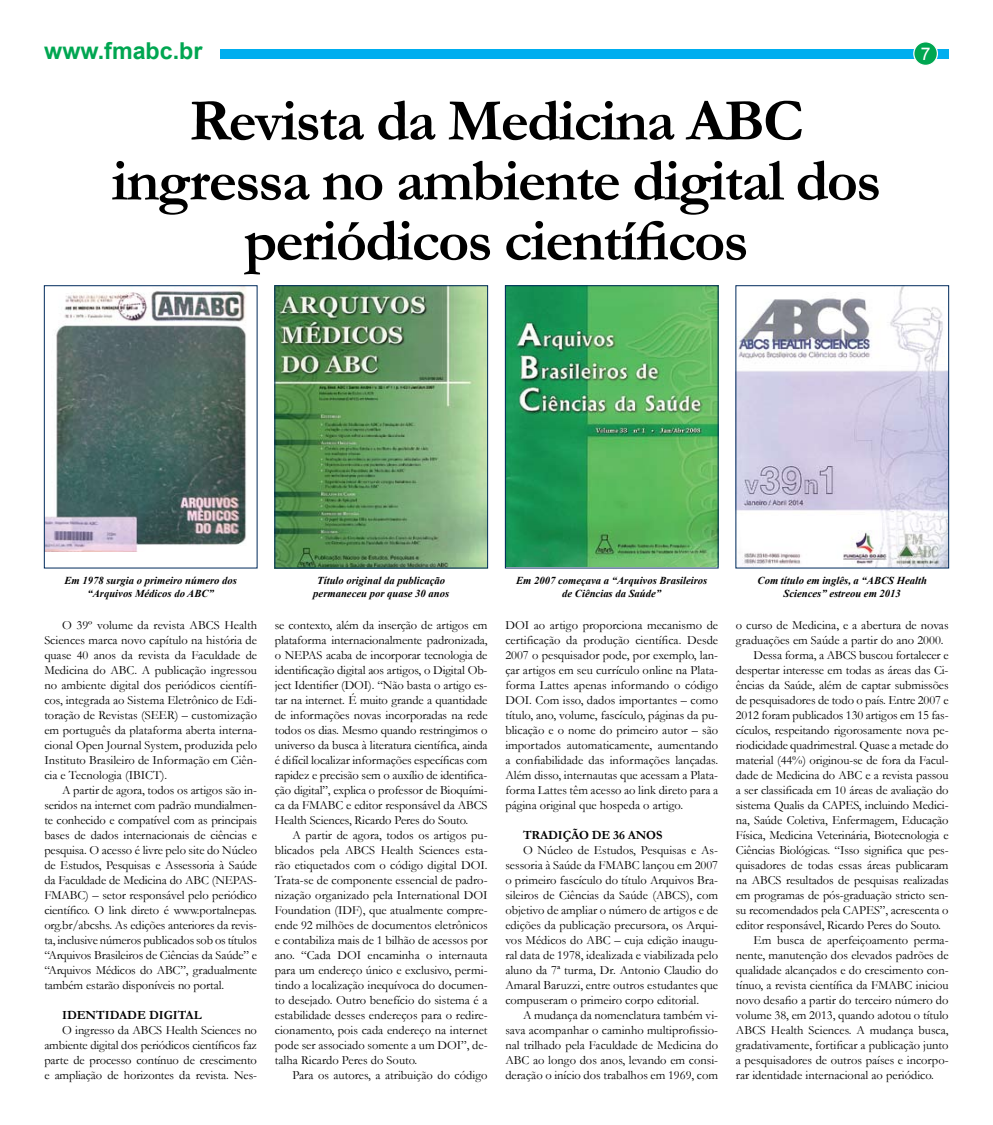
<style>
.page{position:relative;width:993px;height:1125px;background:#fff}
.page>*{position:absolute;margin:0;border:0;box-sizing:border-box;transform-origin:0 0}
.t1{font:700 60px/60px "Garamond";letter-spacing:-.03em;color:#000;text-align:center}
.t2{font:700 23.25px "Arial";color:#00a651}
.t3{font:17.5px "Arial";color:#fff}
.t4{font:12.5px/15px "Garamond";letter-spacing:-.01em;color:#000;text-align:justify}
.t5{font:700 12.5px "Garamond";letter-spacing:-.01em;color:#000}
.t6{font:italic 700 10.62px/12.8px "Times New Roman";color:#000;text-align:center}
</style>
<div class="page">
<div style="left:220px;top:49px;width:728px;height:9px;background:#00aeef"></div>
<div style="left:913px;top:42px;width:24px;height:23px;background:#00a651;border-radius:50%"></div>
<div style="left:912px;top:41px;width:25px;height:25px;border:1px solid #fff;border-radius:50%"></div>
<img style="left:737px;top:288px;width:209px;height:278px">
<img style="left:507px;top:288px;width:209px;height:278px">
<img style="left:276px;top:288px;width:209px;height:278px">
<div style="left:274px;top:286px;width:213px;height:282px;border:1px solid #002b5c"></div>
<img style="left:46px;top:288px;width:200px;height:263px">
<h2 class="t2" style="left:44px;top:35px;width:160px">www.fmabc.br</h2>
<h3 class="t3" style="left:920px;top:42px;width:11px">7</h3>
<h1 class="t1" style="left:111px;top:91px;width:771px">Revista da Medicina ABC ingressa no ambiente digital dos periódicos científicos</h1>
<p class="t6" style="left:64px;top:574px;width:174px">Em 1978 surgia o primeiro número dos “Arquivos Médicos do ABC”</p>
<p class="t6" style="left:313px;top:574px;width:137px">Título original da publicação permaneceu por quase 30 anos</p>
<p class="t6" style="left:516px;top:574px;width:192px">Em 2007 começava a “Arquivos Brasileiros de Ciências da Saúde”</p>
<p class="t6" style="left:757px;top:574px;width:171px">Com título em inglês, a “ABCS Health<br>Sciences” estreou em 2013</p>
<p class="t4" style="left:44px;top:617px;width:214px;text-indent:18px">O 39º volume da revista ABCS Health Sciences marca novo capítulo na história de quase 40 anos da revista da Faculdade de Medicina do ABC. A publicação ingressou no ambiente digital dos periódicos científi&shy;cos, integrada ao Sistema Eletrônico de Edi&shy;toração de Revistas (SEER) – customização em português da plataforma aberta interna&shy;cional Open Journal System, produzida pelo Instituto Brasileiro de Informação em Ciên&shy;cia e Tecnologia (IBICT).</p>
<p class="t4" style="left:44px;top:782px;width:214px;text-indent:18px">A partir de agora, todos os artigos são in&shy;seridos na internet com padrão mundialmen&shy;te conhecido e compatível com as principais bases de dados internacionais de ciências e pesquisa. O acesso é livre pelo site do Núcleo de Estudos, Pesquisas e Assessoria à Saúde da Faculdade de Medicina do ABC (NEPAS-FMABC) – setor responsável pelo periódico científico. O link direto é www.portalnepas. org.br/abcshs. As edições anteriores da revis&shy;ta, inclusive números publicados sob os títulos “Arquivos Brasileiros de Ciências da Saúde” e “Arquivos Médicos do ABC”, gradualmente também estarão disponíveis no portal.</p>
<p class="t5" style="left:62px;top:1006px;width:44px">Identidade</p>
<p class="t5" style="left:149px;top:1006px;width:54px">digital</p>
<p class="t4" style="left:44px;top:1022px;width:214px;text-indent:18px">O ingresso da ABCS Health Sciences no ambiente digital dos periódicos científicos faz parte de processo contínuo de crescimento e ampliação de horizontes da revista. Nes-</p>
<p class="t4" style="left:275px;top:617px;width:214px">se contexto, além da inserção de artigos em plataforma internacionalmente padronizada, o NEPAS acaba de incorporar tecnologia de identificação digital aos artigos, o Digital Ob&shy;ject Identifier (DOI). “Não basta o artigo es&shy;tar na internet. É muito grande a quantidade de informações novas incorporadas na rede todos os dias. Mesmo quando restringimos o universo da busca à literatura científica, ainda é difícil localizar informações específicas com rapidez e precisão sem o auxílio de identifica&shy;ção digital”, explica o professor de Bioquími&shy;ca da FMABC e editor responsável da ABCS Health Sciences, Ricardo Peres do Souto.</p>
<p class="t4" style="left:275px;top:827px;width:214px;text-indent:18px">A partir de agora, todos os artigos pu&shy;blicados pela ABCS Health Sciences esta&shy;rão etiquetados com o código digital DOI.<br>Trata-se de componente essencial de padro&shy;nização organizado pela International DOI Foundation (IDF), que atualmente compre&shy;ende 92 milhões de documentos eletrônicos e contabiliza mais de 1 bilhão de acessos por ano. “Cada DOI encaminha o internauta para um endereço único e exclusivo, permi&shy;tindo a localização inequívoca do documen&shy;to desejado. Outro benefício do sistema é a estabilidade desses endereços para o redire&shy;cionamento, pois cada endereço na internet pode ser associado somente a um DOI”, de&shy;talha Ricardo Peres do Souto.</p>
<p class="t4" style="left:292px;top:1067px;width:196px">Para os autores, a atribuição do código</p>
<p class="t4" style="left:505px;top:617px;width:214px">DOI ao artigo proporciona mecanismo de certificação da produção científica. Desde 2007 o pesquisador pode, por exemplo, lan&shy;çar artigos em seu currículo online na Plata&shy;forma Lattes apenas informando o código DOI. Com isso, dados importantes – como título, ano, volume, fascículo, páginas da pu&shy;blicação e o nome do primeiro autor – são importados automaticamente, aumentando a confiabilidade das informações lançadas.<br>Além disso, internautas que acessam a Plata&shy;forma Lattes têm acesso ao link direto para a página original que hospeda o artigo.</p>
<p class="t5" style="left:523px;top:826px;width:18px">Tradi</p>
<p class="t5" style="left:562px;top:826px;width:100px">ção de 36 anos</p>
<p class="t4" style="left:505px;top:842px;width:214px;text-indent:18px">O Núcleo de Estudos, Pesquisas e As&shy;sessoria à Saúde da FMABC lançou em 2007 o primeiro fascículo do título Arquivos Bra&shy;sileiros de Ciências da Saúde (ABCS), com objetivo de ampliar o número de artigos e de edições da publicação precursora, os Arqui&shy;vos Médicos do ABC – cuja edição inaugu&shy;ral data de 1978, idealizada e viabilizada pelo aluno da 7ª turma, Dr. Antonio Claudio do Amaral Baruzzi, entre outros estudantes que compuseram o primeiro corpo editorial.</p>
<p class="t4" style="left:505px;top:1007px;width:214px;text-indent:18px">A mudança da nomenclatura também vi&shy;sava acompanhar o caminho multiprofissio&shy;nal trilhado pela Faculdade de Medicina do ABC ao longo dos anos, levando em consi&shy;deração o início dos trabalhos em 1969, com</p>
<p class="t4" style="left:735px;top:617px;width:214px">o curso de Medicina, e a abertura de novas</p>
<p class="t4" style="left:735px;top:632px;width:209px">graduações em Saúde a partir do ano 2000.</p>
<p class="t4" style="left:753px;top:647px;width:196px">Dessa forma, a ABCS buscou fortalecer e</p>
<p class="t4" style="left:735px;top:662px;width:214px">despertar interesse em todas as áreas das Ci-</p>
<p class="t4" style="left:735px;top:677px;width:214px">ências da Saúde, além de captar submissões</p>
<p class="t4" style="left:735px;top:692px;width:214px">de pesquisadores de todo o país. Entre 2007 e</p>
<p class="t4" style="left:735px;top:707px;width:214px">2012 foram publicados 130 artigos em 15 fas-</p>
<p class="t4" style="left:735px;top:722px;width:214px">cículos, respeitando rigorosamente nova pe-</p>
<p class="t4" style="left:735px;top:737px;width:214px">riodicidade quadrimestral. Quase a metade do</p>
<p class="t4" style="left:735px;top:752px;width:214px">material (44%) originou-se de fora da Facul-</p>
<p class="t4" style="left:735px;top:767px;width:214px">dade de Medicina do ABC e a revista passou</p>
<p class="t4" style="left:735px;top:782px;width:214px">a ser classificada em 10 áreas de avaliação do</p>
<p class="t4" style="left:735px;top:797px;width:214px">sistema Qualis da CAPES, incluindo Medici-</p>
<p class="t4" style="left:735px;top:812px;width:214px">na, Saúde Coletiva, Enfermagem, Educação</p>
<p class="t4" style="left:735px;top:827px;width:214px">Física, Medicina Veterinária, Biotecnologia e</p>
<p class="t4" style="left:735px;top:842px;width:214px">Ciências Biológicas. “Isso significa que pes-</p>
<p class="t4" style="left:735px;top:857px;width:214px">quisadores de todas essas áreas publicaram</p>
<p class="t4" style="left:735px;top:872px;width:214px">na ABCS resultados de pesquisas realizadas</p>
<p class="t4" style="left:735px;top:887px;width:214px">em programas de pós-graduação stricto sen-</p>
<p class="t4" style="left:735px;top:902px;width:214px">su recomendados pela CAPES”, acrescenta o</p>
<p class="t4" style="left:735px;top:917px;width:206px">editor responsável, Ricardo Peres do Souto.</p>
<p class="t4" style="left:753px;top:932px;width:196px">Em busca de aperfeiçoamento perma-</p>
<p class="t4" style="left:735px;top:947px;width:214px">nente, manutenção dos elevados padrões de</p>
<p class="t4" style="left:735px;top:962px;width:214px">qualidade alcançados e do crescimento con-</p>
<p class="t4" style="left:735px;top:977px;width:214px">tínuo, a revista científica da FMABC iniciou</p>
<p class="t4" style="left:735px;top:992px;width:214px">novo desafio a partir do terceiro número do</p>
<p class="t4" style="left:735px;top:1007px;width:214px">volume 38, em 2013, quando adotou o título</p>
<p class="t4" style="left:735px;top:1022px;width:214px">ABCS Health Sciences. A mudança busca,</p>
<p class="t4" style="left:735px;top:1037px;width:214px">gradativamente, fortificar a publicação junto</p>
<p class="t4" style="left:735px;top:1052px;width:214px">a pesquisadores de outros países e incorpo-</p>
<p class="t4" style="left:735px;top:1067px;width:199px">rar identidade internacional ao periódico.</p>
</div>
